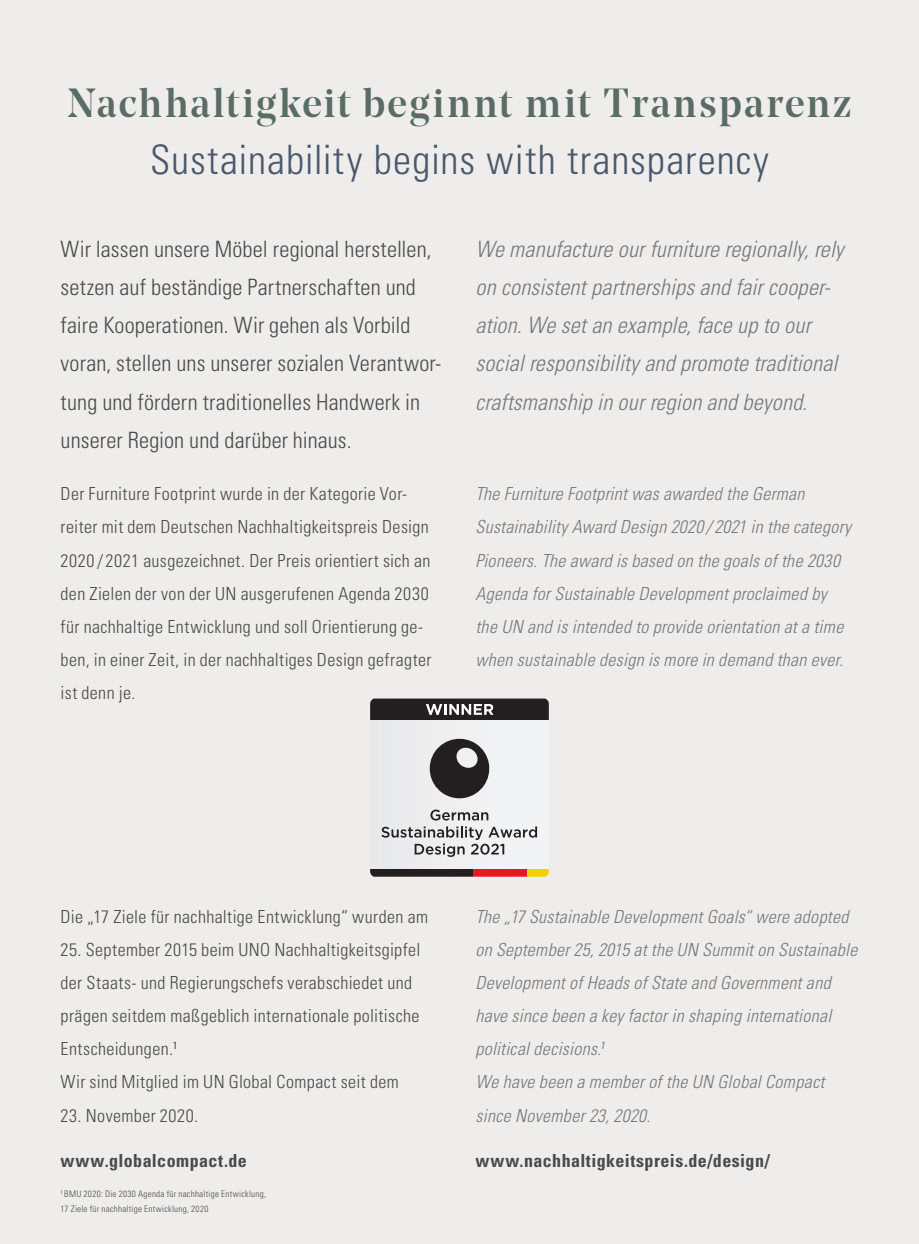
<style>
.page{position:relative;width:919px;height:1244px;background:#fff}
.page>*{position:absolute;margin:0;border:0;box-sizing:border-box;transform-origin:0 0}
.t1{font:300 condensed 40.5px "Univers LT Std";letter-spacing:.025em;color:#4b576b}
.t2{font:500 40.5px "Noe Display";letter-spacing:.055em;color:#596c65}
.t3{font:300 condensed 22.5px/38.2px "Univers LT Std";letter-spacing:.005em;color:#494a4b}
.t4{font:italic 300 condensed 22.5px/38.2px "Univers LT Std";letter-spacing:.01em;color:#76787b}
.t5{font:300 condensed 18px/33.1px "Univers LT Std";letter-spacing:.02em;color:#494a4b}
.t6{font:italic 300 condensed 18px/33.1px "Univers LT Std";letter-spacing:.015em;color:#76787b}
.t7{font:700 condensed 18px "Univers LT Std";letter-spacing:.025em;color:#494a4b}
.t8{font:300 condensed 9px/15.3px "Univers LT Std";letter-spacing:.03em;color:#494a4b}
</style>
<div class="page">
<div style="left:0;top:0;width:918px;height:1244px;background:#eeedec"></div>
<svg style="left:370px;top:698px;width:179px;height:178px"></svg>
<h1 class="t2" style="left:67px;top:77px;width:785px">Nachhaltigkeit beginnt mit Transparenz</h1>
<h1 class="t1" style="left:150px;top:136px;width:620px">Sustainability begins with transparency</h1>
<p class="t3" style="left:61px;top:229px;width:382px">Wir lassen unsere Möbel regional herstellen, setzen auf beständige Partnerschaften und faire Kooperationen. Wir gehen als Vorbild voran, stellen uns unserer sozialen Verantwor&shy;tung und fördern traditionelles Handwerk in unserer Region und darüber hinaus.</p>
<p class="t5" style="left:61px;top:477px;width:372px">Der Furniture Footprint wurde in der Kategorie Vor&shy;reiter mit dem Deutschen Nachhaltigkeitspreis Design 2020 / 2021 ausgezeichnet. Der Preis orientiert sich an den Zielen der von der UN ausgerufenen Agenda 2030 für nachhaltige Entwicklung und soll Orientierung ge&shy;ben, in einer Zeit, in der nachhaltiges Design gefragter ist denn je.</p>
<p class="t4" style="left:475px;top:230px;width:369px">We manufacture our furniture regionally, rely on consistent partnerships and fair cooper&shy;ation. We set an example, face up to our social responsibility and promote traditional craftsmanship in our region and beyond.</p>
<p class="t6" style="left:475px;top:477px;width:377px">The Furniture Footprint was awarded the German Sustainability Award Design 2020 / 2021 in the category Pioneers. The award is based on the goals of the 2030<br>Agenda for Sustainable Development proclaimed by the UN and is intended to provide orientation at a time when sustainable design is more in demand than ever.</p>
<p class="t5" style="left:61px;top:899px;width:369px">Die „17 Ziele für nachhaltige Entwicklung“ wurden am</p>
<p class="t5" style="left:61px;top:933px;width:361px">25. September 2015 beim UNO Nachhaltigkeitsgipfel der Staats- und Regierungschefs verabschiedet und prägen seitdem maßgeblich internationale politische Entscheidungen.<sup>1<br></sup>Wir sind Mitglied im UN Global Compact seit dem</p>
<p class="t5" style="left:61px;top:1098px;width:139px">23. November 2020.</p>
<p class="t7" style="left:61px;top:1150px;width:188px">www.globalcompact.de</p>
<p class="t8" style="left:61px;top:1186px;width:207px"><sup>1</sup> BMU 2020: Die 2030 Agenda für nachhaltige Entwicklung,<br>17 Ziele für nachhaltige Entwicklung, 2020</p>
<p class="t6" style="left:475px;top:900px;width:383px">The „17 Sustainable Development Goals“ were adopted on September 25, 2015 at the UN Summit on Sustainable Development of Heads of State and Government and have since been a key factor in shaping international political decisions.<sup>1<br></sup>We have been a member of the UN Global Compact since November 23, 2020.</p>
<p class="t7" style="left:475px;top:1150px;width:296px">www.nachhaltigkeitspreis.de/design/</p>
</div>
